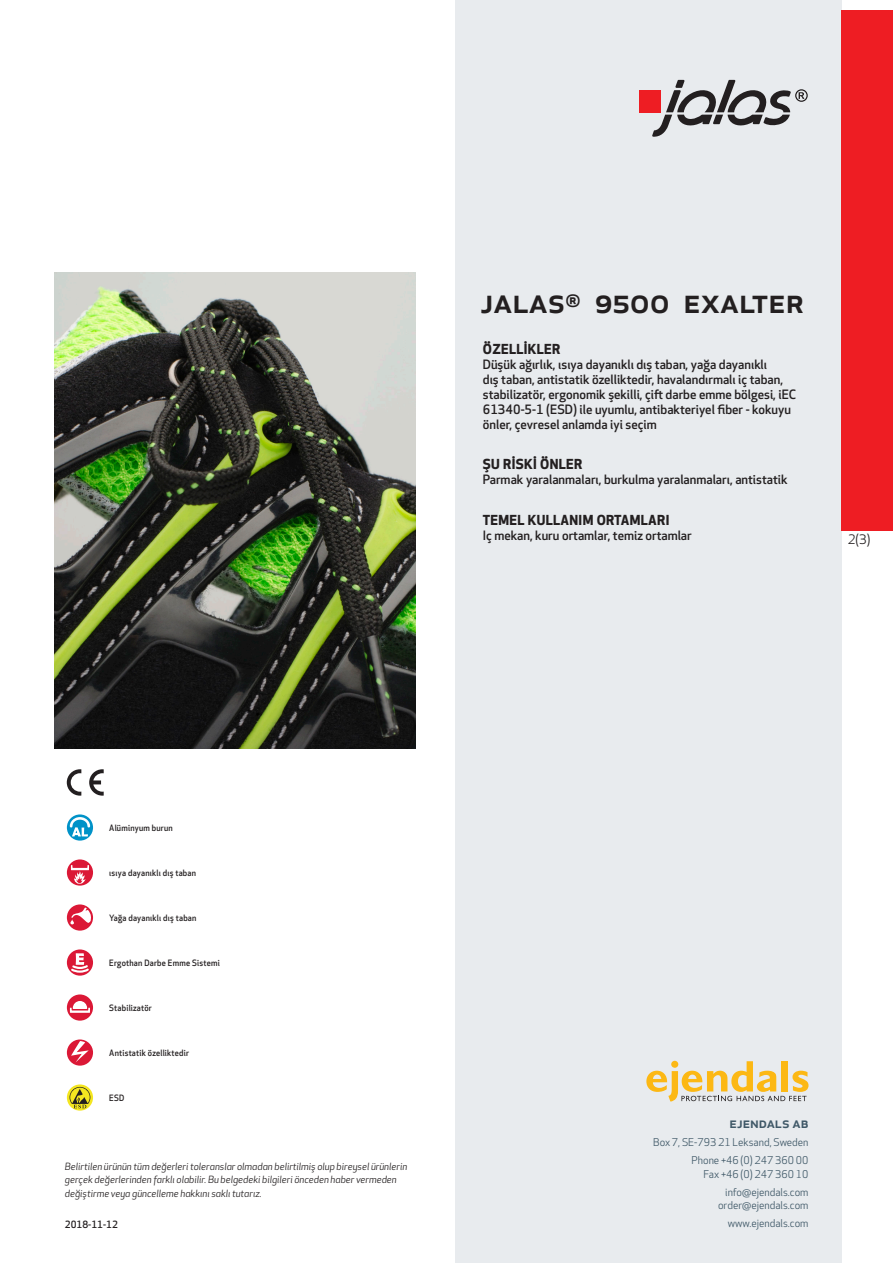
<style>
.page{position:relative;width:893px;height:1263px;background:#fff}
.page>*{position:absolute;margin:0;border:0;box-sizing:border-box;transform-origin:0 0}
.prodname{font:500 34.5px "Apex New";color:#231f20}
.t1{font:500 15px "Apex New";color:#405968}
.Funktion_body{font:700 13.5px "Apex New";letter-spacing:.025em;color:#231f20}
.t2{font:12.75px "Apex New";color:#231f20}
.Funktion_body-2{font:500 12.6px/15px "Apex New";color:#231f20}
.t3{font:10.5px/18px "Apex New";color:#405968;text-align:right}
.t4{font:italic 9.75px/13.5px "Apex New";color:#231f20}
.Sidfot_datum{font:500 9.75px "Apex New";color:#231f20}
.Artikel{font:500 8.55px "Apex New";letter-spacing:.025em;color:#231f20;scale:.95 1}
</style>
<div class="page">
<div style="left:455px;top:0;width:387px;height:1263px;background:#e8ebee"></div>
<svg style="left:646px;top:1061px;width:162px;height:40px"></svg>
<div style="left:842px;top:11px;width:51px;height:520px;background:#ee1d23"></div>
<div style="left:639px;top:90px;width:22px;height:22px;background:#ee1d23"></div>
<svg style="left:652px;top:80px;width:156px;height:57px"></svg>
<svg style="left:67px;top:814px;width:26px;height:27px"></svg>
<svg style="left:70px;top:817px;width:20px;height:19px"></svg>
<svg style="left:67px;top:859px;width:26px;height:27px"></svg>
<svg style="left:71px;top:865px;width:18px;height:19px"></svg>
<svg style="left:67px;top:904px;width:26px;height:27px"></svg>
<svg style="left:70px;top:907px;width:21px;height:17px"></svg>
<svg style="left:67px;top:949px;width:26px;height:27px"></svg>
<svg style="left:69px;top:953px;width:22px;height:21px"></svg>
<div style="left:67px;top:994px;width:26px;height:27px;background:#db1836;border-radius:50%"></div>
<svg style="left:70px;top:1001px;width:20px;height:12px"></svg>
<svg style="left:67px;top:1039px;width:26px;height:27px"></svg>
<svg style="left:71px;top:1041px;width:18px;height:21px"></svg>
<svg style="left:67px;top:1084px;width:26px;height:26px"></svg>
<svg style="left:70px;top:1087px;width:20px;height:21px"></svg>
<svg style="left:89px;top:769px;width:15px;height:27px"></svg>
<svg style="left:67px;top:769px;width:14px;height:27px"></svg>
<img style="left:54px;top:272px;width:361px;height:476px">
<p class="prodname" style="left:480px;top:277px;width:325px">JALAS<sup>®</sup> 9500 Exalter</p>
<p class="Funktion_body" style="left:483px;top:339px;width:79px">ÖZELLİKLER</p>
<p class="Funktion_body-2" style="left:483px;top:356px;width:315px">Düşük ağırlık, ısıya dayanıklı dış taban, yağa dayanıklı<br>dış taban, antistatik özelliktedir, havalandırmalı iç taban, stabilizatör, ergonomik şekilli, çift darbe emme bölgesi, iEC 61340-5-1 (ESD) ile uyumlu, antibakteriyel fiber - kokuyu önler, çevresel anlamda iyi seçim</p>
<p class="Funktion_body" style="left:483px;top:455px;width:101px">ŞU RİSKİ ÖNLER</p>
<p class="Funktion_body-2" style="left:483px;top:472px;width:306px">Parmak yaralanmaları, burkulma yaralanmaları, antistatik</p>
<p class="Funktion_body" style="left:483px;top:510px;width:188px">TEMEL KULLANIM ORTAMLARI</p>
<p class="Funktion_body-2" style="left:483px;top:528px;width:210px">Iç mekan, kuru ortamlar, temiz ortamlar</p>
<p class="t2" style="left:848px;top:531px;width:24px">2(3)</p>
<p class="Artikel" style="left:109px;top:822px;width:68px">Alüminyum burun</p>
<p class="Artikel" style="left:109px;top:867px;width:93px">ısıya dayanıklı dış taban</p>
<p class="Artikel" style="left:109px;top:912px;width:93px">Yağa dayanıklı dış taban</p>
<p class="Artikel" style="left:109px;top:957px;width:118px">Ergothan Darbe Emme Sistemi</p>
<p class="Artikel" style="left:109px;top:1002px;width:46px">Stabilizatör</p>
<p class="Artikel" style="left:109px;top:1047px;width:85px">Antistatik özelliktedir</p>
<p class="Artikel" style="left:109px;top:1092px;width:17px">ESD</p>
<p class="t4" style="left:65px;top:1159px;width:344px">Belirtilen ürünün tüm değerleri toleranslar olmadan belirtilmiş olup bireysel ürünlerin gerçek değerlerinden farklı olabilir. Bu belgedeki bilgileri önceden haber vermeden değiştirme veya güncelleme hakkını saklı tutarız.</p>
<p class="Sidfot_datum" style="left:65px;top:1218px;width:54px">2018-11-12</p>
<p class="t1" style="left:729px;top:1113px;width:80px">ejendals ab</p>
<p class="t3" style="left:653px;top:1133px;width:157px">Box 7, SE-793 21 Leksand, Sweden<br>Phone +46 (0) 247 360 00</p>
<p class="t3" style="left:703px;top:1165px;width:107px">Fax +46 (0) 247 360 10 info@ejendals.com</p>
<p class="t3" style="left:718px;top:1196px;width:92px">order@ejendals.com</p>
<p class="t3" style="left:728px;top:1215px;width:82px">www.ejendals.com</p>
</div>
